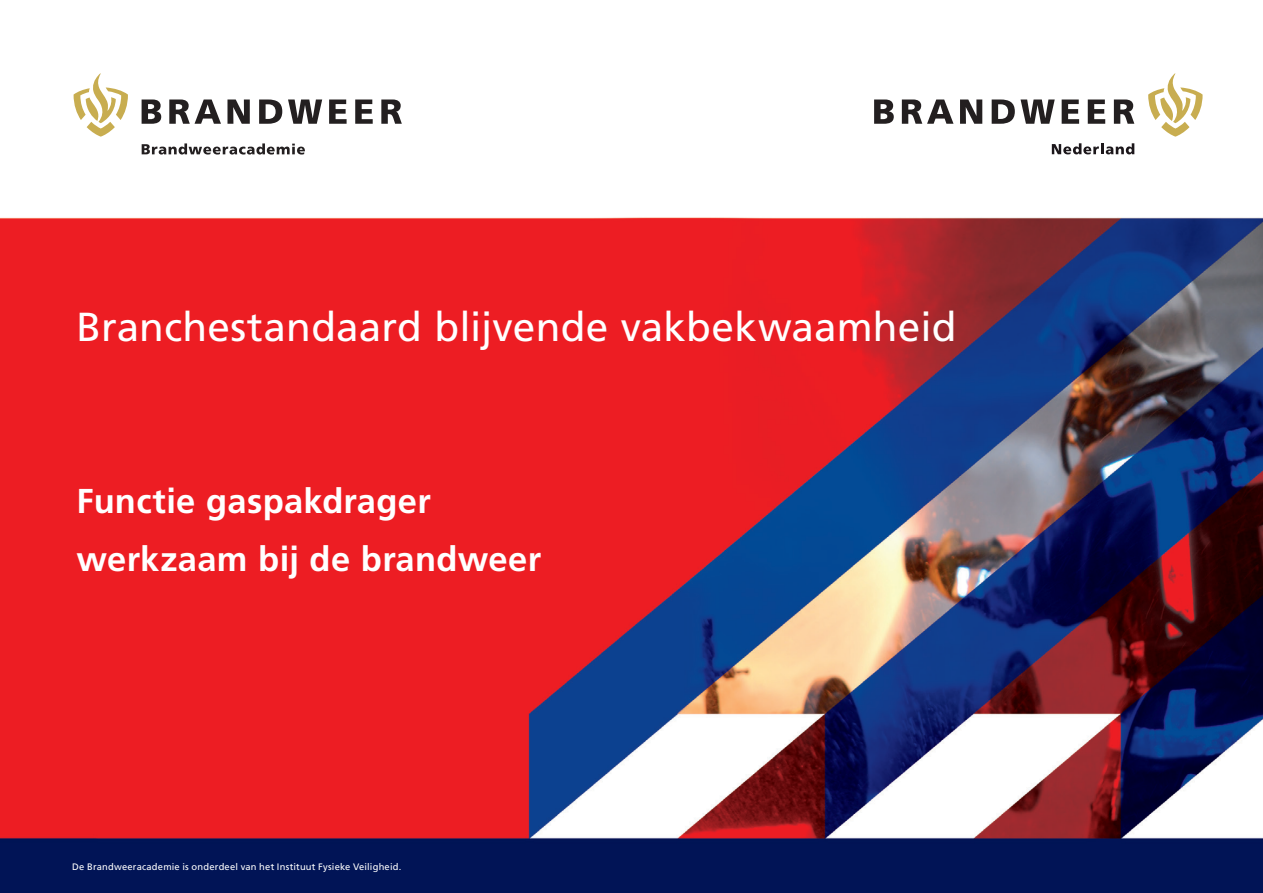
<style>
.page{position:relative;width:1263px;height:893px;background:#fff}
.page>*{position:absolute;margin:0;border:0;box-sizing:border-box;transform-origin:0 0}
.t1{font:40.5px "Frutiger LT Std";letter-spacing:.005em;color:#fff}
.t2{font:700 34.5px/57.4px "Frutiger LT Std";letter-spacing:.01em;color:#fff}
.t3{font:9.3px "Frutiger LT Std";letter-spacing:.02em;color:#fff}
</style>
<div class="page">
<img style="left:0;top:94px;width:1263px;height:799px">
<svg style="left:1052px;top:143px;width:82px;height:11px"></svg>
<svg style="left:1148px;top:73px;width:54px;height:64px"></svg>
<svg style="left:874px;top:99px;width:20px;height:25px"></svg>
<svg style="left:902px;top:99px;width:51px;height:25px"></svg>
<svg style="left:960px;top:99px;width:22px;height:25px"></svg>
<svg style="left:992px;top:99px;width:63px;height:25px"></svg>
<svg style="left:1062px;top:99px;width:17px;height:25px"></svg>
<svg style="left:1088px;top:99px;width:17px;height:25px"></svg>
<svg style="left:1114px;top:99px;width:20px;height:25px"></svg>
<svg style="left:142px;top:99px;width:19px;height:25px"></svg>
<svg style="left:169px;top:99px;width:52px;height:25px"></svg>
<svg style="left:227px;top:99px;width:23px;height:25px"></svg>
<svg style="left:259px;top:100px;width:23px;height:24px"></svg>
<svg style="left:288px;top:99px;width:34px;height:25px"></svg>
<svg style="left:329px;top:99px;width:18px;height:25px"></svg>
<svg style="left:355px;top:99px;width:18px;height:25px"></svg>
<svg style="left:381px;top:99px;width:21px;height:25px"></svg>
<svg style="left:74px;top:73px;width:54px;height:64px"></svg>
<svg style="left:142px;top:143px;width:163px;height:12px"></svg>
<h1 class="t1" style="left:77px;top:303px;width:882px">Branchestandaard blijvende vakbekwaamheid</h1>
<h2 class="t2" style="left:77px;top:473px;width:466px">Functie gaspakdrager werkzaam bij de brandweer</h2>
<p class="t3" style="left:72px;top:861px;width:331px">De Brandweeracademie is onderdeel van het Instituut Fysieke Veiligheid.</p>
</div>
